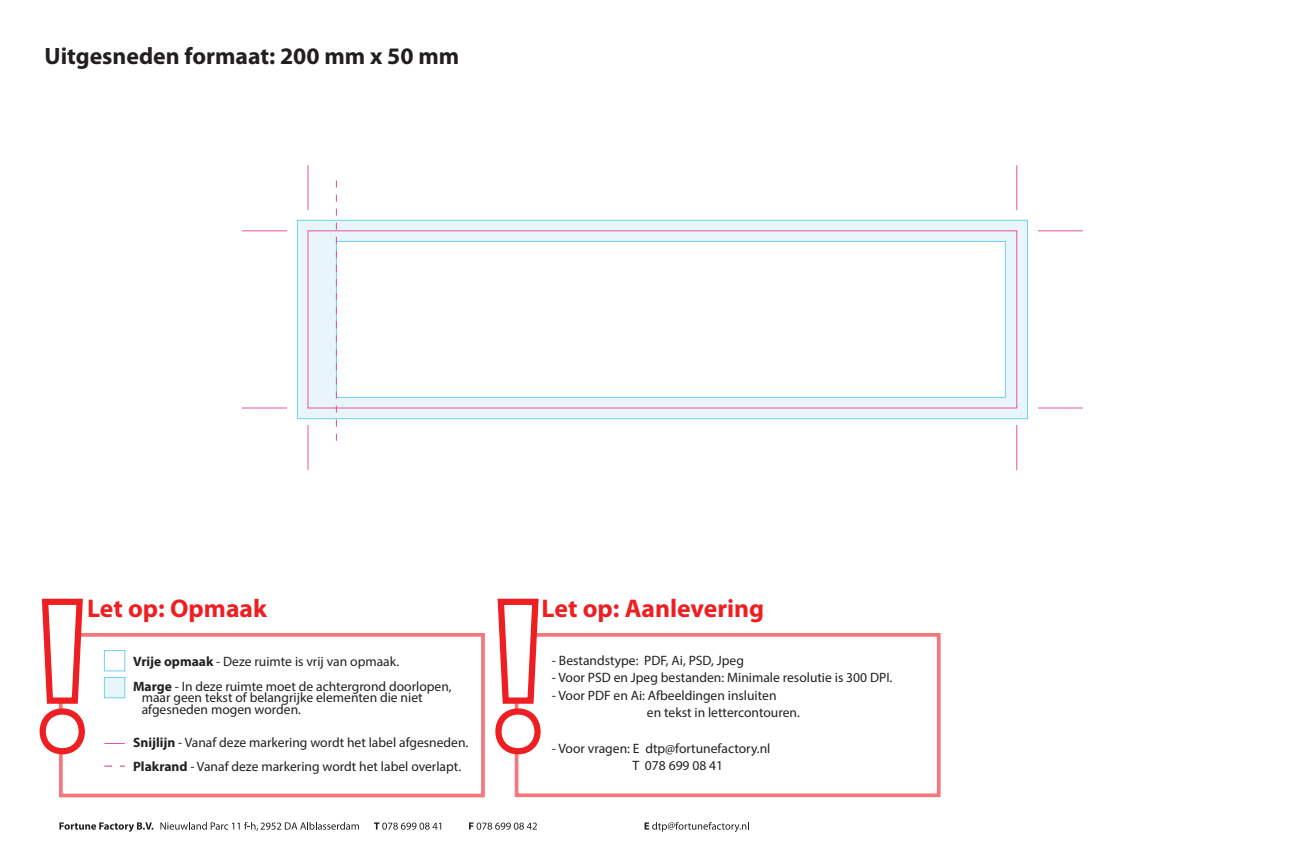
<style>
.page{position:relative;width:1289px;height:860px;background:#fff}
.page>*{position:absolute;margin:0;border:0;box-sizing:border-box;transform-origin:0 0}
.t1{font:700 25.62px "Myriad Pro";color:#ee1f23}
.t2{font:700 23.75px "Myriad Pro";color:#231f20}
.t3{font:13.62px/11.2px "Myriad Pro";color:#231f20}
.s1{font-weight:700}
</style>
<div class="page">
<div style="left:297px;top:220px;width:731px;height:199px;background:#e8f6f9;border:1px solid #6dcff6"></div>
<div style="left:336px;top:241px;width:669px;height:157px;background:#fff;border:1px solid #6dcff6"></div>
<hr style="left:308px;top:165px;width:1px;height:45px;background:#ee509c">
<hr style="left:242px;top:231px;width:45px;height:1px;background:#ee509c">
<hr style="left:308px;top:425px;width:1px;height:45px;background:#ee509c">
<hr style="left:1016px;top:165px;width:1px;height:45px;background:#ee509c">
<hr style="left:1016px;top:425px;width:1px;height:45px;background:#ee509c">
<hr style="left:242px;top:408px;width:45px;height:1px;background:#ee509c">
<hr style="left:1038px;top:231px;width:45px;height:1px;background:#ee509c">
<hr style="left:1038px;top:408px;width:45px;height:1px;background:#ee509c">
<svg style="left:336px;top:181px;width:1px;height:260px"></svg>
<div style="left:308px;top:230px;width:709px;height:178px;border:1px solid #ee509c"></div>
<svg style="left:104px;top:743px;width:21px;height:1px"></svg>
<svg style="left:104px;top:765px;width:21px;height:2px"></svg>
<div style="left:104px;top:677px;width:21px;height:21px;background:#e8f6f9;border:1px solid #6dcff6"></div>
<div style="left:104px;top:650px;width:21px;height:21px;background:#fff;border:1px solid #6dcff6"></div>
<svg style="left:39px;top:598px;width:49px;height:159px"></svg>
<svg style="left:495px;top:598px;width:49px;height:159px"></svg>
<svg style="left:59px;top:822px;width:94px;height:10px"></svg>
<svg style="left:160px;top:822px;width:199px;height:9px"></svg>
<svg style="left:374px;top:822px;width:67px;height:8px"></svg>
<svg style="left:469px;top:822px;width:68px;height:8px"></svg>
<svg style="left:644px;top:822px;width:105px;height:10px"></svg>
<h2 class="t2" style="left:45px;top:41px;width:416px">Uitgesneden formaat: 200 mm x 50 mm</h2>
<h1 class="t1" style="left:87px;top:592px;width:181px">Let op: Opmaak</h1>
<p class="t3" style="left:133px;top:655px;width:268px"><span class="s1">Vrije opmaak</span> - Deze ruimte is vrij van opmaak.</p>
<p class="t3" style="left:142px;top:681px;width:312px;text-indent:-9px"><span class="s1">Marge</span> - In deze ruimte moet de achtergrond doorlopen, maar geen tekst of belangrijke elementen die niet afgesneden mogen worden.</p>
<p class="t3" style="left:133px;top:737px;width:337px"><span class="s1">Snijlijn</span> - Vanaf deze markering wordt het label afgesneden.</p>
<p class="t3" style="left:133px;top:761px;width:330px"><span class="s1">Plakrand</span> - Vanaf deze markering wordt het label overlapt.</p>
<h1 class="t1" style="left:542px;top:592px;width:224px">Let op: Aanlevering</h1>
<p class="t3" style="left:552px;top:654px;width:194px">- Bestandstype: PDF, Ai, PSD, Jpeg</p>
<p class="t3" style="left:552px;top:672px;width:342px">- Voor PSD en Jpeg bestanden: Minimale resolutie is 300 DPI.</p>
<p class="t3" style="left:647px;top:686px;width:154px;line-height:17.6px;text-indent:-95px">- Voor PDF en Ai: Afbeeldingen insluiten<br>en tekst in lettercontouren.</p>
<p class="t3" style="left:632px;top:739px;width:139px;line-height:17.6px;text-indent:-80px">- Voor vragen: E dtp@fortunefactory.nl<br>T 078 699 08 41</p>
</div>
